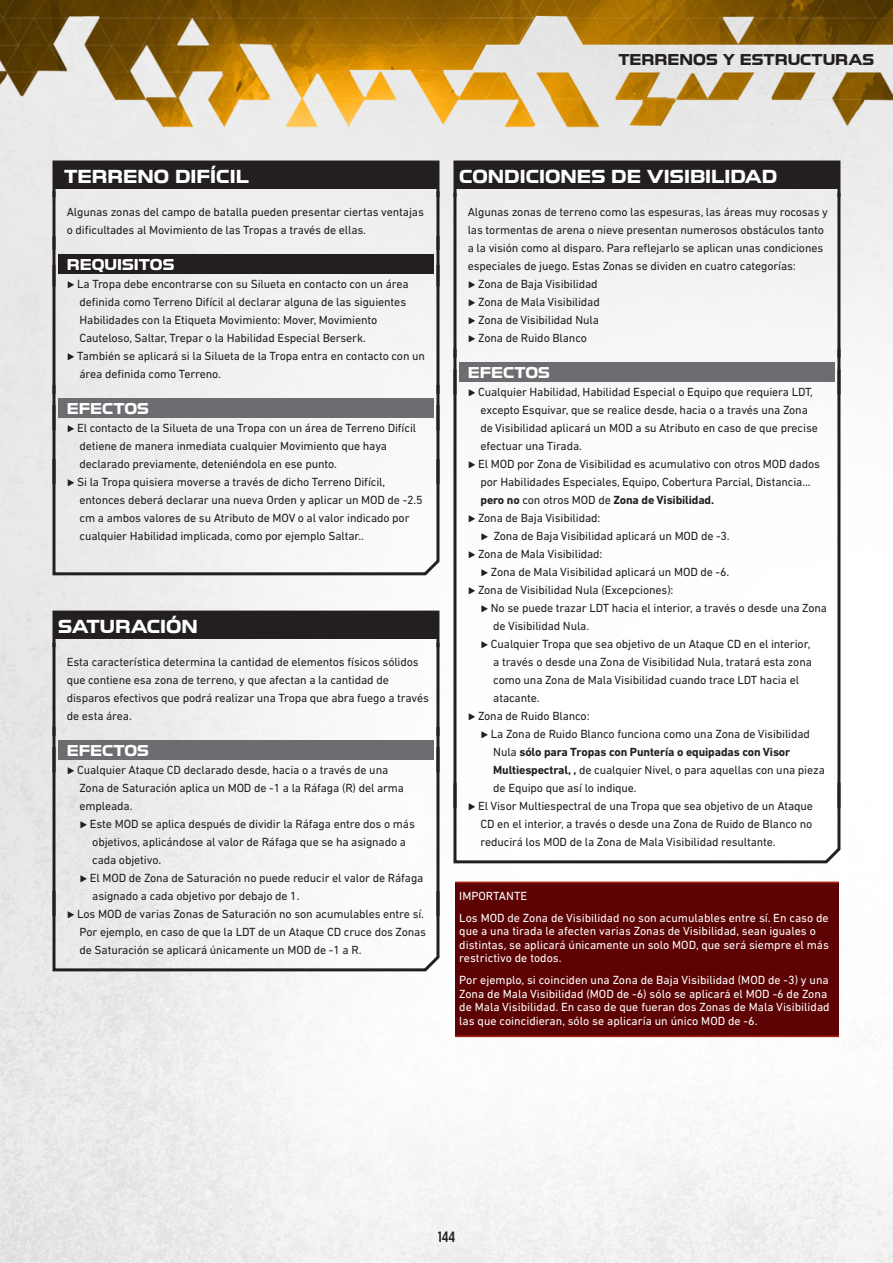
<style>
.page{position:relative;width:893px;height:1263px;background:#fff}
.page>*{position:absolute;margin:0;border:0;box-sizing:border-box;transform-origin:0 0}
.NOMBRE{font:700 18px "Toxigenesis Rg";color:#fff}
.EFECTOS{font:700 15px "Toxigenesis Rg";color:#fff}
.t1{font:700 15px "Toxigenesis Rg";color:#231f20}
.REQUISITOS{font:700 15px "Toxigenesis Rg";color:#fff}
.t2{font:15px "Tactico";color:#231f20}
.Requerimientos_Texto{font:12px/18px "DIN Next LT Pro";letter-spacing:-.01em;color:#231f20}
.Texto_Importante-Recuerda{font:12px/13.5px "DIN Next LT Pro";color:#fff}
.s1{font-family:"Aglet Slab"}
.s2{font-weight:700}
</style>
<div class="page">
<img style="left:0;top:0;width:893px;height:1263px">
<div style="left:55px;top:162px;width:382px;height:27px;background:#231f20"></div>
<div style="left:52px;top:161px;width:387px;height:38px;border:3px solid #231f20"></div>
<svg style="left:52px;top:191px;width:4px;height:45px"></svg>
<hr style="left:436px;top:191px;width:3px;height:59px;background:#231f20">
<div style="left:58px;top:254px;width:376px;height:20px;background:#231f20"></div>
<svg style="left:52px;top:236px;width:4px;height:29px"></svg>
<hr style="left:436px;top:236px;width:3px;height:50px;background:#231f20">
<svg style="left:52px;top:265px;width:4px;height:120px"></svg>
<hr style="left:436px;top:265px;width:3px;height:129px;background:#231f20">
<div style="left:58px;top:398px;width:376px;height:20px;background:#6c6d70"></div>
<svg style="left:52px;top:385px;width:4px;height:20px"></svg>
<hr style="left:436px;top:385px;width:3px;height:45px;background:#231f20">
<svg style="left:52px;top:405px;width:4px;height:51px"></svg>
<hr style="left:436px;top:405px;width:3px;height:79px;background:#231f20">
<svg style="left:51px;top:456px;width:390px;height:121px"></svg>
<div style="left:55px;top:612px;width:382px;height:27px;background:#231f20"></div>
<div style="left:52px;top:611px;width:387px;height:38px;border:3px solid #231f20"></div>
<svg style="left:52px;top:643px;width:4px;height:84px"></svg>
<hr style="left:436px;top:643px;width:3px;height:93px;background:#231f20">
<div style="left:58px;top:740px;width:376px;height:20px;background:#6c6d70"></div>
<svg style="left:52px;top:727px;width:4px;height:20px"></svg>
<hr style="left:436px;top:727px;width:3px;height:45px;background:#231f20">
<svg style="left:52px;top:747px;width:4px;height:141px"></svg>
<hr style="left:436px;top:747px;width:3px;height:169px;background:#231f20">
<svg style="left:51px;top:888px;width:390px;height:85px"></svg>
<div style="left:455px;top:162px;width:384px;height:27px;background:#231f20"></div>
<div style="left:453px;top:161px;width:387px;height:38px;border:3px solid #231f20"></div>
<hr style="left:453px;top:193px;width:3px;height:165px;background:#231f20">
<hr style="left:837px;top:193px;width:3px;height:165px;background:#231f20">
<div style="left:459px;top:362px;width:376px;height:20px;background:#6c6d70"></div>
<hr style="left:453px;top:349px;width:3px;height:45px;background:#231f20">
<hr style="left:837px;top:349px;width:3px;height:45px;background:#231f20">
<hr style="left:453px;top:369px;width:3px;height:439px;background:#231f20">
<hr style="left:837px;top:369px;width:3px;height:439px;background:#231f20">
<svg style="left:452px;top:780px;width:390px;height:85px"></svg>
<div style="left:455px;top:882px;width:384px;height:154px;background:#5d0303"></div>
<hr style="left:455px;top:1036px;width:384px;height:1px;background:#ab200e">
<hr style="left:455px;top:881px;width:384px;height:2px;background:#ab200e">
<p class="t1" style="left:618px;top:48px;width:257px">TERRENOS Y ESTRUCTURAS</p>
<p class="NOMBRE" style="left:64px;top:162px;width:186px">TERRENO DIFÍCIL</p>
<p class="Requerimientos_Texto" style="left:67px;top:203px;width:359px">Algunas zonas del campo de batalla pueden presentar ciertas ventajas o dificultades al Movimiento de las Tropas a través de ellas.</p>
<p class="REQUISITOS" style="left:67px;top:253px;width:109px">REQUISITOS</p>
<p class="Requerimientos_Texto" style="left:80px;top:275px;width:331px;text-indent:-13px"><span class="s1">►</span> La Tropa debe encontrarse con su Silueta en contacto con un área definida como Terreno Difícil al declarar alguna de las siguientes Habilidades con la Etiqueta Movimiento: Mover, Movimiento Cauteloso, Saltar, Trepar o la Habilidad Especial Berserk.</p>
<p class="Requerimientos_Texto" style="left:80px;top:347px;width:347px;text-indent:-13px"><span class="s1">►</span> También se aplicará si la Silueta de la Tropa entra en contacto con un área definida como Terreno.</p>
<p class="EFECTOS" style="left:67px;top:397px;width:84px">EFECTOS</p>
<p class="Requerimientos_Texto" style="left:80px;top:419px;width:338px;text-indent:-13px"><span class="s1">►</span> El contacto de la Silueta de una Tropa con un área de Terreno Difícil detiene de manera inmediata cualquier Movimiento que haya declarado previamente, deteniéndola en ese punto.</p>
<p class="Requerimientos_Texto" style="left:80px;top:473px;width:345px;text-indent:-13px"><span class="s1">►</span> Si la Tropa quisiera moverse a través de dicho Terreno Difícil, entonces deberá declarar una nueva Orden y aplicar un MOD de -2.5 cm a ambos valores de su Atributo de MOV o al valor indicado por cualquier Habilidad implicada, como por ejemplo Saltar..</p>
<p class="NOMBRE" style="left:58px;top:612px;width:141px">SATURACIÓN</p>
<p class="Requerimientos_Texto" style="left:67px;top:653px;width:364px">Esta característica determina la cantidad de elementos físicos sólidos que contiene esa zona de terreno, y que afectan a la cantidad de disparos efectivos que podrá realizar una Tropa que abra fuego a través de esta área.</p>
<p class="EFECTOS" style="left:67px;top:739px;width:84px">EFECTOS</p>
<p class="Requerimientos_Texto" style="left:80px;top:761px;width:326px;text-indent:-13px"><span class="s1">►</span> Cualquier Ataque CD declarado desde, hacia o a través de una<br>Zona de Saturación aplica un MOD de -1 a la Ráfaga (R) del arma empleada.</p>
<p class="Requerimientos_Texto" style="left:92px;top:815px;width:324px;text-indent:-13px"><span class="s1">►</span> Este MOD se aplica después de dividir la Ráfaga entre dos o más objetivos, aplicándose al valor de Ráfaga que se ha asignado a cada objetivo.</p>
<p class="Requerimientos_Texto" style="left:92px;top:869px;width:333px;text-indent:-13px"><span class="s1">►</span> El MOD de Zona de Saturación no puede reducir el valor de Ráfaga asignado a cada objetivo por debajo de 1.</p>
<p class="Requerimientos_Texto" style="left:80px;top:905px;width:348px;text-indent:-13px"><span class="s1">►</span> Los MOD de varias Zonas de Saturación no son acumulables entre sí.<br>Por ejemplo, en caso de que la LDT de un Ataque CD cruce dos Zonas de Saturación se aplicará únicamente un MOD de -1 a R.</p>
<p class="NOMBRE" style="left:459px;top:162px;width:319px">CONDICIONES DE VISIBILIDAD</p>
<p class="Requerimientos_Texto" style="left:468px;top:203px;width:362px">Algunas zonas de terreno como las espesuras, las áreas muy rocosas y las tormentas de arena o nieve presentan numerosos obstáculos tanto a la visión como al disparo. Para reflejarlo se aplican unas condiciones especiales de juego. Estas Zonas se dividen en cuatro categorías:</p>
<p class="Requerimientos_Texto" style="left:468px;top:275px;width:131px"><span class="s1">►</span> Zona de Baja Visibilidad</p>
<p class="Requerimientos_Texto" style="left:468px;top:293px;width:134px"><span class="s1">►</span> Zona de Mala Visibilidad</p>
<p class="Requerimientos_Texto" style="left:468px;top:311px;width:133px"><span class="s1">►</span> Zona de Visibilidad Nula</p>
<p class="Requerimientos_Texto" style="left:468px;top:329px;width:121px"><span class="s1">►</span> Zona de Ruido Blanco</p>
<p class="EFECTOS" style="left:468px;top:361px;width:84px">EFECTOS</p>
<p class="Requerimientos_Texto" style="left:480px;top:383px;width:339px;text-indent:-13px"><span class="s1">►</span> Cualquier Habilidad, Habilidad Especial o Equipo que requiera LDT, excepto Esquivar, que se realice desde, hacia o a través una Zona de Visibilidad aplicará un MOD a su Atributo en caso de que precise efectuar una Tirada.</p>
<p class="Requerimientos_Texto" style="left:480px;top:455px;width:341px;text-indent:-13px"><span class="s1">►</span> El MOD por Zona de Visibilidad es acumulativo con otros MOD dados por Habilidades Especiales, Equipo, Cobertura Parcial, Distancia... <span class="s2">pero no</span> con otros MOD de <span class="s2">Zona de Visibilidad.</span></p>
<p class="Requerimientos_Texto" style="left:468px;top:509px;width:134px"><span class="s1">►</span> Zona de Baja Visibilidad:</p>
<p class="Requerimientos_Texto" style="left:480px;top:527px;width:251px"><span class="s1">►</span> Zona de Baja Visibilidad aplicará un MOD de -3.</p>
<p class="Requerimientos_Texto" style="left:468px;top:545px;width:136px"><span class="s1">►</span> Zona de Mala Visibilidad:</p>
<p class="Requerimientos_Texto" style="left:480px;top:563px;width:250px"><span class="s1">►</span> Zona de Mala Visibilidad aplicará un MOD de -6.</p>
<p class="Requerimientos_Texto" style="left:468px;top:581px;width:207px"><span class="s1">►</span> Zona de Visibilidad Nula (Excepciones):</p>
<p class="Requerimientos_Texto" style="left:493px;top:599px;width:335px;text-indent:-13px"><span class="s1">►</span> No se puede trazar LDT hacia el interior, a través o desde una Zona de Visibilidad Nula.</p>
<p class="Requerimientos_Texto" style="left:493px;top:635px;width:320px;text-indent:-13px"><span class="s1">►</span> Cualquier Tropa que sea objetivo de un Ataque CD en el interior, a través o desde una Zona de Visibilidad Nula, tratará esta zona como una Zona de Mala Visibilidad cuando trace LDT hacia el atacante.</p>
<p class="Requerimientos_Texto" style="left:468px;top:707px;width:123px"><span class="s1">►</span> Zona de Ruido Blanco:</p>
<p class="Requerimientos_Texto" style="left:493px;top:725px;width:333px;text-indent:-13px"><span class="s1">►</span> La Zona de Ruido Blanco funciona como una Zona de Visibilidad Nula <span class="s2">sólo para Tropas con Puntería o equipadas con Visor Multiespectral, ,</span> de cualquier Nivel, o para aquellas con una pieza de Equipo que así lo indique.</p>
<p class="Requerimientos_Texto" style="left:480px;top:797px;width:334px;text-align:justify;text-indent:-13px"><span class="s1">►</span> El Visor Multiespectral de una Tropa que sea objetivo de un Ataque CD en el interior, a través o desde una Zona de Ruido de Blanco no reducirá los MOD de la Zona de Mala Visibilidad resultante.</p>
<p class="Texto_Importante-Recuerda" style="left:459px;top:889px;width:69px">IMPORTANTE</p>
<p class="Texto_Importante-Recuerda" style="left:459px;top:911px;width:371px">Los MOD de Zona de Visibilidad no son acumulables entre sí. En caso de que a una tirada le afecten varias Zonas de Visibilidad, sean iguales o distintas, se aplicará únicamente un solo MOD, que será siempre el más restrictivo de todos.</p>
<p class="Texto_Importante-Recuerda" style="left:459px;top:973px;width:372px">Por ejemplo, si coinciden una Zona de Baja Visibilidad (MOD de -3) y una Zona de Mala Visibilidad (MOD de -6) sólo se aplicará el MOD -6 de Zona de Mala Visibilidad. En caso de que fueran dos Zonas de Mala Visibilidad las que coincidieran, sólo se aplicaría un único MOD de -6.</p>
<p class="t2" style="left:438px;top:1228px;width:19px">144</p>
</div>
